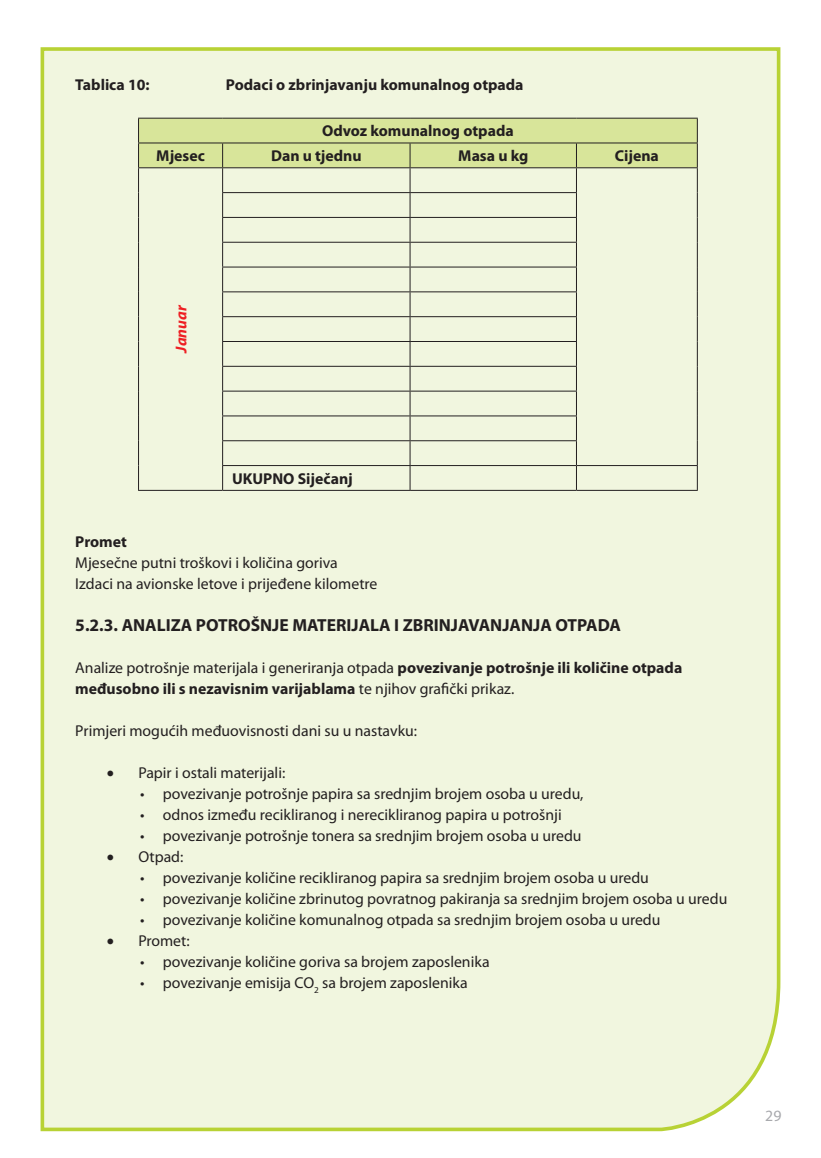
<style>
.page{position:relative;width:821px;height:1158px;background:#fff}
.page>*{position:absolute;margin:0;border:0;box-sizing:border-box;transform-origin:0 0}
.t1{font:700 17.5px "Myriad Pro";color:#231f20}
.t2{font:15.75px/21px "Myriad Pro";color:#231f20}
.t3{font:700 15.75px/21px "Myriad Pro";color:#231f20}
.t4{font:italic 700 15.75px "Myriad Pro";color:#ee1f23}
.t5{font:15.75px "Myriad Pro";color:#a8a9ad}
.s1{font-weight:400}
</style>
<div class="page">
<div style="left:40px;top:47px;width:741px;height:1085px;background:#f1f6df"></div>
<hr style="left:138px;top:490px;width:84px;height:1px;background:#231f20">
<svg style="left:138px;top:118px;width:559px;height:372px;background:#e6eccf"></svg>
<hr style="left:222px;top:490px;width:188px;height:1px;background:#231f20">
<hr style="left:410px;top:490px;width:166px;height:1px;background:#231f20">
<hr style="left:576px;top:490px;width:121px;height:1px;background:#231f20">
<p class="t3" style="left:75px;top:73px;width:76px">Tablica 10:</p>
<p class="t3" style="left:226px;top:73px;width:299px">Podaci o zbrinjavanju komunalnog otpada</p>
<p class="t3" style="left:322px;top:120px;width:193px">Odvoz komunalnog otpada</p>
<p class="t3" style="left:156px;top:145px;width:50px">Mjesec</p>
<p class="t3" style="left:271px;top:145px;width:92px">Dan u tjednu</p>
<p class="t3" style="left:458px;top:145px;width:71px">Masa u kg</p>
<p class="t3" style="left:614px;top:145px;width:46px">Cijena</p>
<p class="t4" style="left:171px;top:353px;width:49px;rotate:-90deg">Januar</p>
<p class="t3" style="left:232px;top:467px;width:122px">UKUPNO Siječanj</p>
<p class="t3" style="left:75px;top:530px;width:53px">Promet</p>
<p class="t2" style="left:75px;top:552px;width:303px">Mjesečne putni troškovi i količina goriva<br>Izdaci na avionske letove i prijeđene kilometre</p>
<p class="t1" style="left:75px;top:613px;width:547px">5.2.3. ANALIZA POTROŠNJE MATERIJALA I ZBRINJAVANJANJA OTPADA</p>
<p class="t3" style="left:75px;top:656px;width:608px"><span class="s1">Analize potrošnje materijala i generiranja otpada</span> povezivanje potrošnje ili količine otpada međusobno ili s nezavisnim varijablama <span class="s1">te njihov grafički prikaz.</span></p>
<p class="t2" style="left:75px;top:720px;width:343px">Primjeri mogućih međuovisnosti dani su u nastavku:</p>
<p class="t2" style="left:107px;top:762px;width:180px">• Papir i ostali materijali:</p>
<p class="t2" style="left:140px;top:783px;width:444px">• povezivanje potrošnje papira sa srednjim brojem osoba u uredu,</p>
<p class="t2" style="left:140px;top:804px;width:423px">• odnos između recikliranog i nerecikliranog papira u potrošnji</p>
<p class="t2" style="left:140px;top:825px;width:443px">• povezivanje potrošnje tonera sa srednjim brojem osoba u uredu</p>
<p class="t2" style="left:107px;top:846px;width:78px">• Otpad:</p>
<p class="t2" style="left:140px;top:867px;width:510px">• povezivanje količine recikliranog papira sa srednjim brojem osoba u uredu</p>
<p class="t2" style="left:140px;top:888px;width:588px">• povezivanje količine zbrinutog povratnog pakiranja sa srednjim brojem osoba u uredu</p>
<p class="t2" style="left:140px;top:909px;width:521px">• povezivanje količine komunalnog otpada sa srednjim brojem osoba u uredu</p>
<p class="t2" style="left:107px;top:930px;width:84px">• Promet:</p>
<p class="t2" style="left:140px;top:951px;width:351px">• povezivanje količine goriva sa brojem zaposlenika</p>
<p class="t2" style="left:140px;top:972px;width:329px">• povezivanje emisija CO<sub>2</sub> sa brojem zaposlenika</p>
<p class="t5" style="left:765px;top:1105px;width:18px">29</p>
</div>
